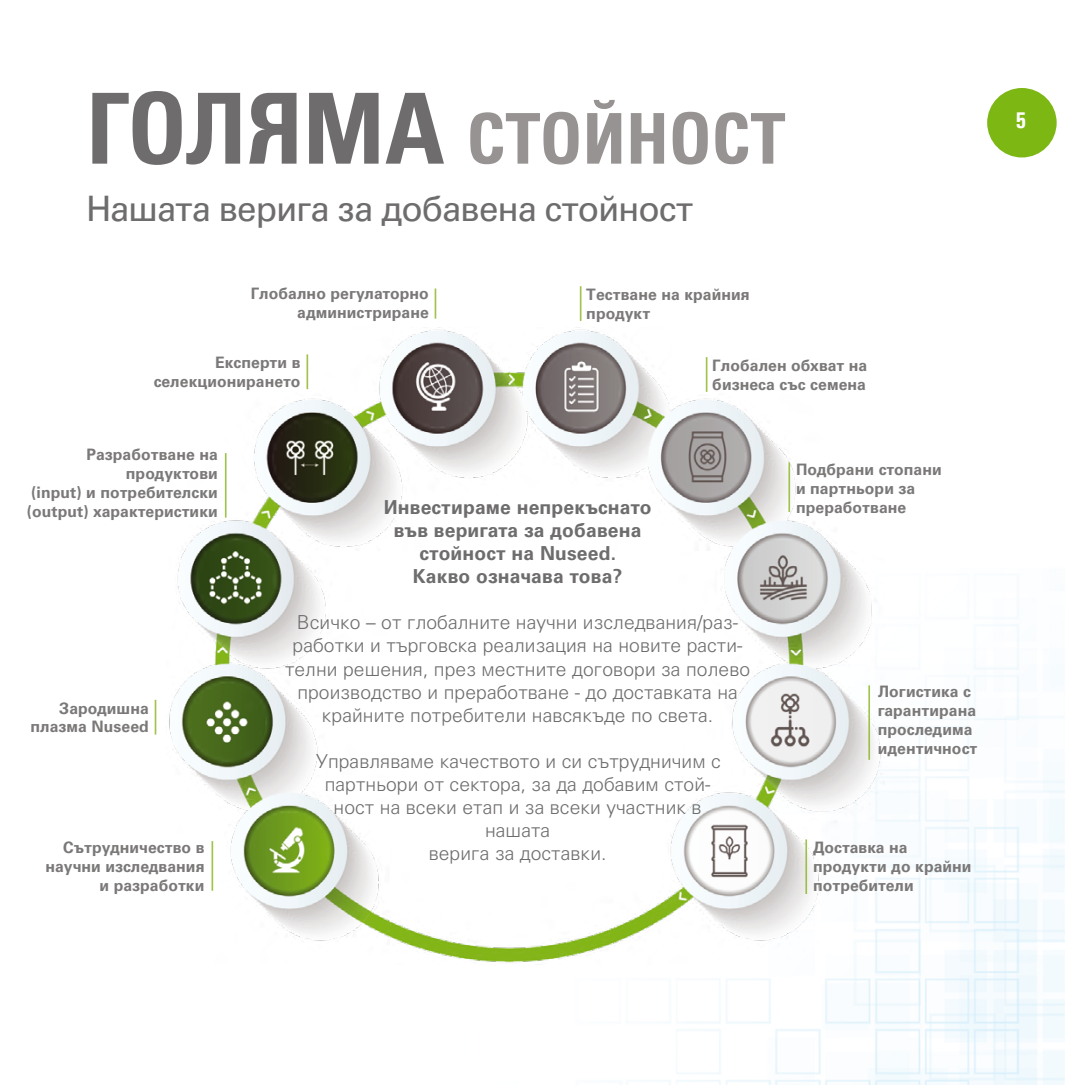
<style>
.page{position:relative;width:1067px;height:1092px;background:#fff}
.page>*{position:absolute;margin:0;border:0;box-sizing:border-box;transform-origin:0 0}
.t1{font:70px "Univers LTCYR 67 Bold Cond";color:#979392}
.t2{font:35px "Univers LTCYR 55 Roman";letter-spacing:-.03em;color:#6e6c6c}
.t3{font:700 condensed 22.75px "Univers";color:#fff}
.t4{font:300 19.25px/23.1px "Univers LTCYR 45";letter-spacing:.005em;color:#6e6c6c;text-align:center}
.t5{font:700 19.25px/23.1px "Univers LTCYR 65";letter-spacing:.01em;color:#6e6c6c;text-align:center}
.t6{font:700 15.75px/18.9px "Univers LTCYR 65";letter-spacing:.005em;color:#7b7878}
.s1{font-size:98px;color:#6e6c6c}
</style>
<div class="page">
<img style="left:659px;top:613px;width:406px;height:472px">
<div style="left:987px;top:88px;width:69px;height:69px;background:#7db713;border-radius:50%"></div>
<img style="left:169px;top:327px;width:716px;height:637px">
<hr style="left:706px;top:357px;width:1px;height:35px;background:#82b013">
<hr style="left:788px;top:462px;width:2px;height:50px;background:#82b013">
<hr style="left:868px;top:685px;width:2px;height:74px;background:#82b013">
<hr style="left:805px;top:839px;width:2px;height:54px;background:#82b013">
<hr style="left:211px;top:841px;width:2px;height:49px;background:#82b013">
<hr style="left:155px;top:699px;width:1px;height:35px;background:#82b013">
<hr style="left:225px;top:453px;width:1px;height:64px;background:#82b013">
<hr style="left:306px;top:354px;width:2px;height:35px;background:#82b013">
<hr style="left:434px;top:288px;width:2px;height:30px;background:#82b013">
<hr style="left:580px;top:286px;width:1px;height:35px;background:#82b013">
<h1 class="t1" style="left:86px;top:96px;width:701px"><span class="s1">ГОЛЯМА</span> СТОЙНОСТ</h1>
<h2 class="t2" style="left:86px;top:184px;width:609px">Нашата верига за добавена стойност</h2>
<p class="t6" style="left:251px;top:283px;width:180px;text-align:right">Глобално регулаторно администриране</p>
<p class="t6" style="left:154px;top:352px;width:148px;text-align:right">Експерти в селекционирането</p>
<p class="t6" style="left:586px;top:284px;width:165px">Тестване на крайния продукт</p>
<p class="t6" style="left:712px;top:355px;width:156px">Глобален обхват на бизнеса със семена</p>
<p class="t6" style="left:27px;top:444px;width:192px;text-align:right">Разработване на продуктови<br>(input) и потребителски (output) характеристики</p>
<p class="t6" style="left:31px;top:697px;width:120px;text-align:right">Зародишна плазма Nuseed</p>
<p class="t6" style="left:45px;top:837px;width:160px;text-align:right">Сътрудничество в научни изследвания и разработки</p>
<p class="t5" style="left:384px;top:494px;width:269px">Инвестираме непрекъснато във веригата за добавена стойност на Nuseed.<br>Какво означава това?</p>
<p class="t4" style="left:285px;top:610px;width:466px">Всичко – от глобалните научни изследвания/раз&shy;работки и търговска реализация на новите расти&shy;телни решения, през местните договори за полево производство и преработване - до доставката на крайните потребители навсякъде по света.</p>
<p class="t4" style="left:316px;top:749px;width:406px">Управляваме качеството и си сътрудничим с партньори от сектора, за да добавим стой&shy;ност на всеки етап и за всеки участник в нашата<br>верига за доставки.</p>
<p class="t6" style="left:796px;top:459px;width:147px">Подбрани стопани и партньори за преработване</p>
<p class="t6" style="left:877px;top:681px;width:101px">Логистика с гарантирана проследима идентичност</p>
<p class="t6" style="left:813px;top:837px;width:160px">Доставка на продукти до крайни потребители</p>
<h3 class="t3" style="left:1015px;top:107px;width:12px">5</h3>
</div>
